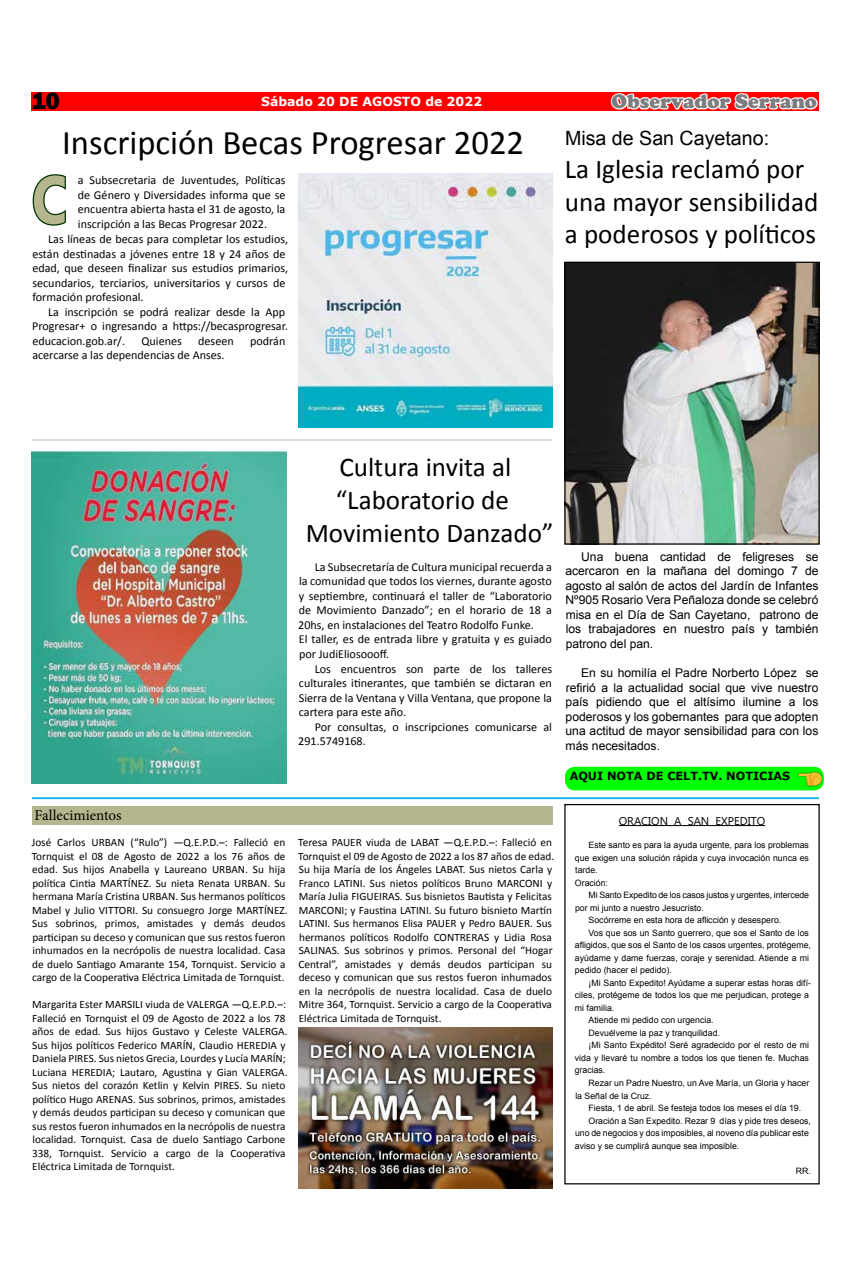
<style>
.page{position:relative;width:851px;height:1276px;background:#fff}
.page>*{position:absolute;margin:0;border:0;box-sizing:border-box;transform-origin:0 0}
.t1{font:700 67.5px "Ebrima";color:#b5b68e;scale:.83 1}
.t2{font:34.62px "Calibri";color:#000}
.t3{font:27.12px/32.5px "Calibri";color:#000;text-align:center}
.t4{font:800 24.62px "Franklin Gothic";color:#000}
.t5{font:900 20px "Cooper";color:#7c7d80}
.t6{font:19.62px "Arial";color:#000}
.t7{font:15px "Minion Pro";color:#000}
.t8{font:700 12.5px "Verdana";color:#fff}
.t9{font:12.12px/14.5px "Calibri";color:#000}
.t10{font:12.12px/14.5px "Arial";color:#000;text-align:justify}
.t11{font:11.25px/13.5px "Calibri";color:#000}
.t12{font:700 11.25px "Verdana";color:#000}
.t13{font:11.25px "Ebrima";color:#000}
.t14{font:8.75px/12.5px "Arial";color:#000}
</style>
<div class="page">
<div style="left:32px;top:92px;width:787px;height:18px;background:#f00"></div>
<svg style="left:609px;top:93px;width:210px;height:18px"></svg>
<div style="left:32px;top:806px;width:520px;height:18px;background:#b5b68e"></div>
<img style="left:298px;top:1028px;width:254px;height:160px">
<hr style="left:32px;top:798px;width:787px;height:1px;background:#00aeef">
<hr style="left:32px;top:797px;width:787px;height:1px;background:#00aeef">
<svg style="left:32px;top:174px;width:34px;height:52px"></svg>
<img style="left:298px;top:174px;width:254px;height:254px">
<hr style="left:32px;top:439px;width:520px;height:1px;background:#b6b7ba">
<div style="left:565px;top:767px;width:258px;height:23px;background:#0f0;border-radius:10px"></div>
<img style="left:796px;top:767px;width:27px;height:24px">
<img style="left:566px;top:264px;width:251px;height:278px">
<div style="left:564px;top:262px;width:255px;height:282px;border:1px solid #000"></div>
<img style="left:32px;top:451px;width:254px;height:332px">
<hr style="left:618px;top:825px;width:147px;height:1px;background:#000">
<div style="left:564px;top:804px;width:255px;height:380px;border:1px solid #000"></div>
<h3 class="t4" style="left:31px;top:85px;width:30px">10</h3>
<p class="t8" style="left:261px;top:93px;width:222px">Sábado 20 DE AGOSTO de 2022</p>
<h3 class="t5" style="left:611px;top:90px;width:207px">Observador Serrano</h3>
<h2 class="t2" style="left:62px;top:120px;width:463px">Inscripción Becas Progresar 2022</h2>
<h1 class="t1" style="left:32px;top:149px;width:44px">C</h1>
<p class="t9" style="left:32px;top:232px;width:257px;text-indent:16px">Las líneas de becas para completar los estudios, están destinadas a jóvenes entre 18 y 24 años de edad, que deseen finalizar sus estudios primarios, secundarios, terciarios, universitarios y cursos de formación profesional.</p>
<p class="t9" style="left:32px;top:304px;width:257px;text-indent:16px">La inscripción se podrá realizar desde la App<br>Progresar+ o ingresando a https://becasprogresar. educacion.gob.ar/.</p>
<p class="t9" style="left:78px;top:173px;width:209px;text-align:justify">a Subsecretaria de Juventudes, Políticas de Género y Diversidades informa que se encuentra abierta hasta el 31 de agosto, la inscripción a las Becas Progresar 2022.</p>
<p class="t9" style="left:141px;top:334px;width:42px">Quienes</p>
<p class="t9" style="left:198px;top:334px;width:37px">deseen</p>
<p class="t9" style="left:250px;top:334px;width:37px">podrán</p>
<p class="t9" style="left:32px;top:348px;width:194px">acercarse a las dependencias de Anses.</p>
<h3 class="t6" style="left:565px;top:126px;width:205px">Misa de San Cayetano:</h3>
<h3 class="t3" style="left:565px;top:153px;width:255px;text-align:left">La Iglesia reclamó por una mayor sensibilidad a poderosos y políticos</h3>
<h3 class="t3" style="left:306px;top:451px;width:249px">Cultura invita al “Laboratorio de<br>Movimiento Danzado”</h3>
<p class="t9" style="left:298px;top:559px;width:255px;text-indent:16px">La Subsecretaría de Cultura municipal recuerda a la comunidad que todos los viernes, durante agosto y septiembre, continuará el taller de “Laboratorio de Movimiento Danzado”; en el horario de 18 a 20hs, en instalaciones del Teatro Rodolfo Funke.<br>El taller, es de entrada libre y gratuita y es guiado por JudiEliosoooff.</p>
<p class="t9" style="left:299px;top:661px;width:255px;text-align:justify;text-indent:16px">Los encuentros son parte de los talleres culturales itinerantes, que también se dictaran en Sierra de la Ventana y Villa Ventana, que propone la cartera para este año.</p>
<p class="t9" style="left:298px;top:719px;width:255px;text-indent:16px">Por consultas, o inscripciones comunicarse al<br>291.5749168.</p>
<h3 class="t7" style="left:35px;top:805px;width:89px">Fallecimientos</h3>
<p class="t11" style="left:32px;top:835px;width:257px">José Carlos URBAN (“Rulo”) —Q.E.P.D.–: Falleció en Tornquist el 08 de Agosto de 2022 a los 76 años de edad. Sus hijos Anabella y Laureano URBAN. Su hija política Cintia MARTÍNEZ. Su nieta Renata URBAN. Su hermana María Cristina URBAN. Sus hermanos políticos Mabel y Julio VITTORI. Su consuegro Jorge MARTÍNEZ.<br>Sus sobrinos, primos, amistades y demás deudos participan su deceso y comunican que sus restos fueron inhumados en la necrópolis de nuestra localidad. Casa de duelo Santiago Amarante 154, Tornquist. Servicio a cargo de la Cooperativa Eléctrica Limitada de Tornquist.</p>
<p class="t11" style="left:32px;top:997px;width:257px">Margarita Ester MARSILI viuda de VALERGA —Q.E.P.D.–:<br>Falleció en Tornquist el 09 de Agosto de 2022 a los 78 años de edad. Sus hijos Gustavo y Celeste VALERGA.<br>Sus hijos políticos Federico MARÍN, Claudio HEREDIA y Daniela PIRES. Sus nietos Grecia, Lourdes y Lucía MARÍN; Luciana HEREDIA; Lautaro, Agustina y Gian VALERGA.<br>Sus nietos del corazón Ketlin y Kelvin PIRES. Su nieto político Hugo ARENAS. Sus sobrinos, primos, amistades y demás deudos participan su deceso y comunican que sus restos fueron inhumados en la necrópolis de nuestra localidad. Tornquist. Casa de duelo Santiago Carbone 338, Tornquist. Servicio a cargo de la Cooperativa Eléctrica Limitada de Tornquist.</p>
<p class="t11" style="left:298px;top:835px;width:257px">Teresa PAUER viuda de LABAT —Q.E.P.D.–: Falleció en Tornquist el 09 de Agosto de 2022 a los 87 años de edad.<br>Su hija María de los Ángeles LABAT. Sus nietos Carla y Franco LATINI. Sus nietos políticos Bruno MARCONI y María Julia FIGUEIRAS. Sus bisnietos Bautista y Felicitas MARCONI; y Faustina LATINI. Su futuro bisnieto Martín LATINI. Sus hermanos Elisa PAUER y Pedro BAUER. Sus hermanos políticos Rodolfo CONTRERAS y Lidia Rosa SALINAS. Sus sobrinos y primos. Personal del “Hogar Central”, amistades y demás deudos participan su deceso y comunican que sus restos fueron inhumados en la necrópolis de nuestra localidad. Casa de duelo Mitre 364, Tornquist. Servicio a cargo de la Cooperativa Eléctrica Limitada de Tornquist.</p>
<p class="t10" style="left:565px;top:549px;width:255px;text-indent:16px">Una buena cantidad de feligreses se acercaron en la mañana del domingo 7 de agosto al salón de actos del Jardín de Infantes Nº905 Rosario Vera Peñaloza donde se celebró misa en el Día de San Cayetano, patrono de los trabajadores en nuestro país y también patrono del pan.</p>
<p class="t10" style="left:565px;top:665px;width:254px;text-indent:16px">En su homilía el Padre Norberto López se refirió a la actualidad social que vive nuestro país pidiendo que el altísimo ilumine a los poderosos y los gobernantes para que adopten una actitud de mayor sensibilidad para con los más necesitados.</p>
<p class="t12" style="left:569px;top:768px;width:222px">AQUI NOTA DE CELT.TV. NOTICIAS</p>
<p class="t13" style="left:618px;top:812px;width:148px">ORACION A SAN EXPEDITO</p>
<p class="t14" style="left:575px;top:839px;width:235px;text-indent:14px">Este santo es para la ayuda urgente, para los problemas que exigen una solución rápida y cuya invocación nunca es tarde.<br>Oración:</p>
<p class="t14" style="left:588px;top:889px;width:222px">Mi Santo Expedito de los casos justos y urgentes, intercede</p>
<p class="t14" style="left:575px;top:901px;width:130px">por mi junto a nuestro Jesucristo.</p>
<p class="t14" style="left:588px;top:914px;width:194px">Socórreme en esta hora de aflicción y desespero.</p>
<p class="t14" style="left:588px;top:926px;width:222px">Vos que sos un Santo guerrero, que sos el Santo de los</p>
<p class="t14" style="left:574px;top:939px;width:237px">afligidos, que sos el Santo de los casos urgentes, protégeme,</p>
<p class="t14" style="left:574px;top:951px;width:236px">ayúdame y dame fuerzas, coraje y serenidad. Atiende a mi</p>
<p class="t14" style="left:575px;top:964px;width:98px">pedido (hacer el pedido).</p>
<p class="t14" style="left:588px;top:976px;width:224px">¡Mi Santo Expedito! Ayúdame a superar estas horas difí-</p>
<p class="t14" style="left:574px;top:989px;width:235px">ciles, protégeme de todos los que me perjudican, protege a</p>
<p class="t14" style="left:575px;top:1001px;width:41px">mi familia.</p>
<p class="t14" style="left:588px;top:1014px;width:126px">Atiende mi pedido con urgencia.</p>
<p class="t14" style="left:588px;top:1026px;width:133px">Devuélveme la paz y tranquilidad.</p>
<p class="t14" style="left:588px;top:1039px;width:222px">¡Mi Santo Expédito! Seré agradecido por el resto de mi</p>
<p class="t14" style="left:575px;top:1051px;width:235px">vida y llevaré tu nombre a todos los que tienen fe. Muchas</p>
<p class="t14" style="left:574px;top:1064px;width:32px">gracias.</p>
<p class="t14" style="left:588px;top:1076px;width:222px">Rezar un Padre Nuestro, un Ave María, un Gloria y hacer</p>
<p class="t14" style="left:575px;top:1089px;width:78px">la Señal de la Cruz.</p>
<p class="t14" style="left:588px;top:1101px;width:214px">Fiesta, 1 de abril. Se festeja todos los meses el día 19.</p>
<p class="t14" style="left:588px;top:1114px;width:224px">Oración a San Expedito. Rezar 9 días y pide tres deseos,</p>
<p class="t14" style="left:575px;top:1126px;width:235px">uno de negocios y dos imposibles, al noveno día publicar este</p>
<p class="t14" style="left:574px;top:1139px;width:166px">aviso y se cumplirá aunque sea imposible.</p>
<p class="t14" style="left:795px;top:1164px;width:17px">RR.</p>
</div>
